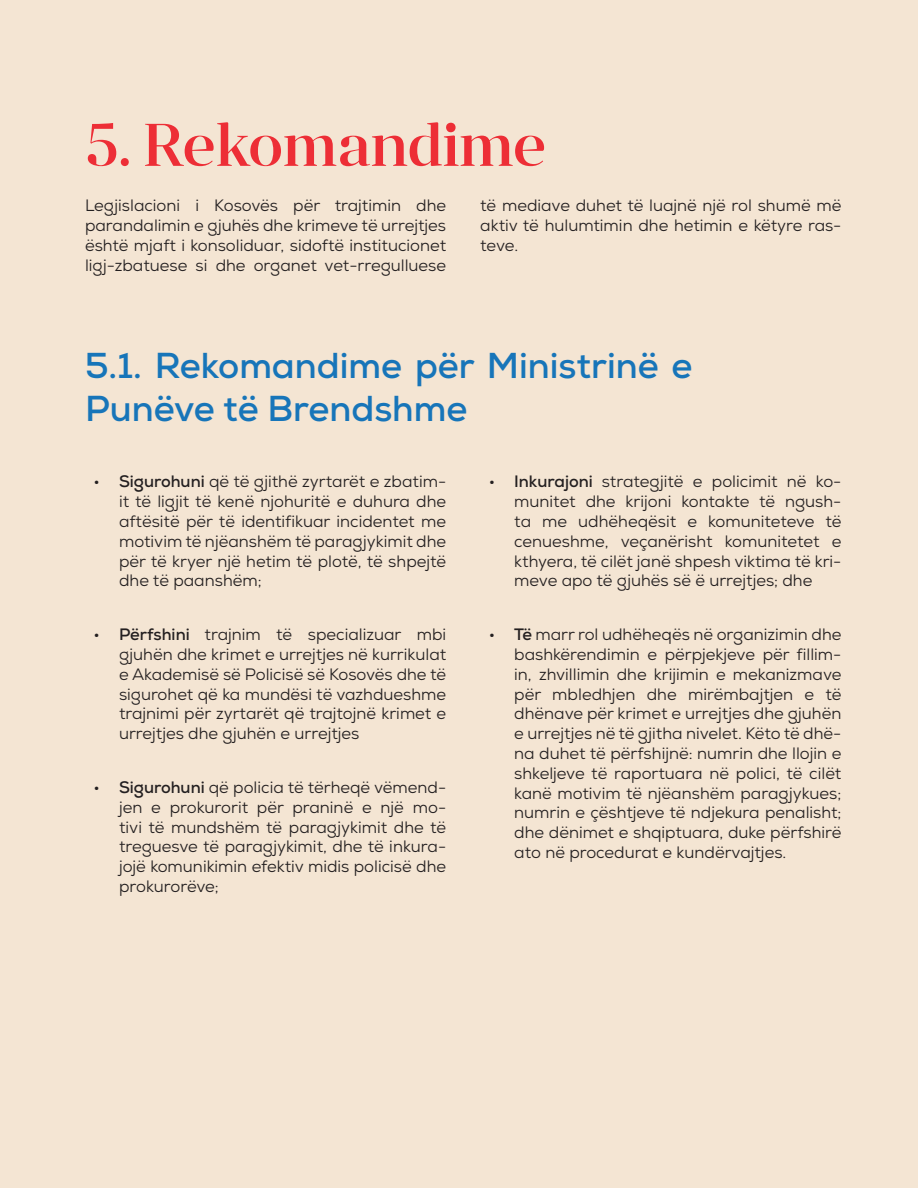
<style>
.page{position:relative;width:918px;height:1188px;background:#f4e5d3}
.page>*{position:absolute;margin:0;border:0;box-sizing:border-box;transform-origin:0 0}
.Titulli{font:500 60px "Anglecia Pro Display";color:#ed2e36}
.Nen_Titulli{font:700 36px/43.2px "Nexa";color:#1775b9}
.Text{font:16.5px/19.8px "Nexa";color:#231f20;text-align:justify}
.s1{font-weight:700}
</style>
<div class="page">
<p class="Titulli" style="left:85px;top:106px;width:463px">5. Rekomandime</p>
<p class="Text" style="left:85px;top:196px;width:363px">Legjislacioni i Kosovës për trajtimin dhe parandalimin e gjuhës dhe krimeve të urrejtjes është mjaft i konsoliduar, sidoftë institucionet ligj-zbatuese si dhe organet vet-rregulluese</p>
<p class="Text" style="left:480px;top:196px;width:363px">të mediave duhet të luajnë një rol shumë më aktiv të hulumtimin dhe hetimin e këtyre ras&shy;teve.</p>
<p class="Nen_Titulli" style="left:85px;top:343px;width:609px">5.1. Rekomandime për Ministrinë e<br>Punëve të Brendshme</p>
<p class="Text" style="left:119px;top:472px;width:329px;text-indent:-26px">• <span class="s1">Sigurohuni</span> që të gjithë zyrtarët e zbatim&shy;it të ligjit të kenë njohuritë e duhura dhe aftësitë për të identifikuar incidentet me motivim të njëanshëm të paragjykimit dhe për të kryer një hetim të plotë, të shpejtë dhe të paanshëm;</p>
<p class="Text" style="left:119px;top:625px;width:329px;text-indent:-26px">• <span class="s1">Përfshini</span> trajnim të specializuar mbi gjuhën dhe krimet e urrejtjes në kurrikulat e Akademisë së Policisë së Kosovës dhe të sigurohet që ka mundësi të vazhdueshme trajnimi për zyrtarët që trajtojnë krimet e urrejtjes dhe gjuhën e urrejtjes</p>
<p class="Text" style="left:119px;top:777px;width:329px;text-indent:-26px">• <span class="s1">Sigurohuni</span> që policia të tërheqë vëmend&shy;jen e prokurorit për praninë e një mo&shy;tivi të mundshëm të paragjykimit dhe të treguesve të paragjykimit, dhe të inkura&shy;jojë komunikimin efektiv midis policisë dhe prokurorëve;</p>
<p class="Text" style="left:514px;top:472px;width:329px;text-indent:-26px">• <span class="s1">Inkurajoni</span> strategjitë e policimit në ko&shy;munitet dhe krijoni kontakte të ngush&shy;ta me udhëheqësit e komuniteteve të cenueshme, veçanërisht komunitetet e kthyera, të cilët janë shpesh viktima të kri&shy;meve apo të gjuhës së ë urrejtjes; dhe</p>
<p class="Text" style="left:514px;top:625px;width:329px;text-indent:-26px">• <span class="s1">Të</span> marr rol udhëheqës në organizimin dhe bashkërendimin e përpjekjeve për fillim&shy;in, zhvillimin dhe krijimin e mekanizmave për mbledhjen dhe mirëmbajtjen e të dhënave për krimet e urrejtjes dhe gjuhën e urrejtjes në të gjitha nivelet. Këto të dhë&shy;na duhet të përfshijnë: numrin dhe llojin e shkeljeve të raportuara në polici, të cilët kanë motivim të njëanshëm paragjykues; numrin e çështjeve të ndjekura penalisht; dhe dënimet e shqiptuara, duke përfshirë ato në procedurat e kundërvajtjes.</p>
</div>
